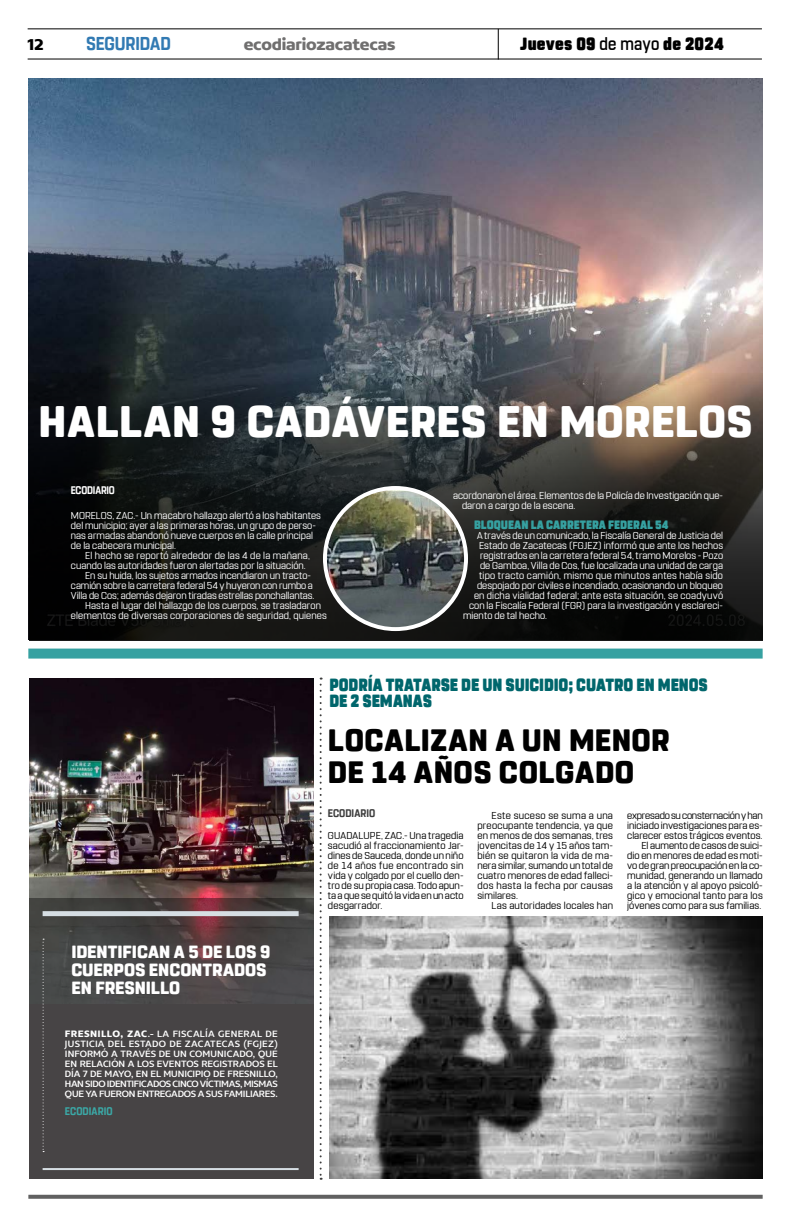
<style>
.page{position:relative;width:791px;height:1225px;background:#fff}
.page>*{position:absolute;margin:0;border:0;box-sizing:border-box;transform-origin:0 0}
.t1{font:800 44px "Rohn Rounded";letter-spacing:.015em;color:#fff}
.t2{font:800 30.8px/32px "Rohn Rounded";letter-spacing:.015em;color:#000}
.t3{font:700 18.6px "Rohn Rounded";letter-spacing:-.01em;color:#327ab3;scale:.91 1}
.t4{font:900 17.6px/16px "Rohn Rounded";letter-spacing:-.005em;color:#00666c;scale:.87 1}
.t5{font:800 17.6px/18px "Rohn Rounded";color:#fff}
.t6{font:900 17.6px "Rohn Rounded";letter-spacing:.015em;color:#000;scale:.91 1}
.t7{font:700 16.9px "Concord";letter-spacing:-.01em;color:#706f6f}
.t8{font:700 16.9px "Concord";color:#000}
.t9{font:900 12.1px "Rohn Rounded";letter-spacing:.005em;color:#36a1a1;scale:.91 1}
.t10{font:700 11px "Rohn Rounded";letter-spacing:.005em;color:#3d3d3d;scale:.91 1}
.t11{font:700 11px "Rohn Rounded";letter-spacing:-.015em;color:#fff;scale:.87 1}
.t12{font:700 11px "Rohn Rounded";letter-spacing:.005em;color:#3ba8a6;scale:.91 1}
.t13{font:10px/10px "Rohn Rounded";letter-spacing:.005em;color:#fff}
.t14{font:10px/10px "Rohn Rounded";letter-spacing:.005em;color:#000;text-align:justify}
.t15{font:10px/10px "Concord";letter-spacing:-.03em;color:#fff;text-align:justify}
.t16{font:10px "Rohn Rounded";letter-spacing:.025em;color:#fff}
.s1{font-weight:500}
.s2{font-weight:700}
</style>
<div class="page">
<hr style="left:28px;top:28px;width:734px;height:1px;background:#000">
<hr style="left:28px;top:59px;width:734px;height:1px;background:#000">
<hr style="left:498px;top:29px;width:1px;height:31px;background:#000">
<svg style="left:28px;top:1194px;width:735px;height:4px;background:#7f7f7f"></svg>
<div style="left:28px;top:648px;width:735px;height:10px;background:#36a1a1"></div>
<img style="left:28px;top:78px;width:735px;height:561px">
<svg style="left:31px;top:374px;width:729px;height:264px;background:#252524"></svg>
<div style="left:29px;top:372px;width:733px;height:268px;border:1px solid #000"></div>
<img style="left:325px;top:488px;width:141px;height:141px;border-radius:71px">
<div style="left:323px;top:486px;width:145px;height:145px;border:4px solid #fff;border-radius:50%"></div>
<img style="left:329px;top:916px;width:434px;height:262px">
<img style="left:29px;top:678px;width:285px;height:220px">
<svg style="left:320px;top:677px;width:2px;height:502px"></svg>
<svg style="left:29px;top:898px;width:285px;height:280px;background:#484444"></svg>
<svg style="left:43px;top:938px;width:1px;height:214px"></svg>
<div style="left:43px;top:911px;width:256px;height:5px;background:#d6dee3"></div>
<hr style="left:43px;top:1168px;width:256px;height:2px;background:#d6dee3">
<h3 class="t8" style="left:28px;top:34px;width:18px">12</h3>
<h3 class="t3" style="left:86px;top:32px;width:95px">SEGURIDAD</h3>
<h3 class="t7" style="left:244px;top:34px;width:153px">ecodiariozacatecas</h3>
<h3 class="t6" style="left:520px;top:33px;width:225px">Jueves 09 <span class="s1">de mayo</span> de 2024</h3>
<h1 class="t1" style="left:39px;top:396px;width:715px">HALLAN 9 CADÁVERES EN MORELOS</h1>
<p class="t11" style="left:71px;top:484px;width:52px">ECODIARIO</p>
<p class="t13" style="left:71px;top:510px;width:252px">MORELOS, ZAC.- Un macabro hallazgo alertó a los habitantes del municipio; ayer a las primeras horas, un grupo de perso&shy;nas armadas abandonó nueve cuerpos en la calle principal de la cabecera municipal.</p>
<p class="t13" style="left:85px;top:550px;width:226px">El hecho se reportó alrededor de las 4 de la mañana,</p>
<p class="t13" style="left:71px;top:560px;width:236px">cuando las autoridades fueron alertadas por la situación.</p>
<p class="t13" style="left:85px;top:570px;width:227px">En su huida, los sujetos armados incendiaron un tracto-</p>
<p class="t13" style="left:71px;top:580px;width:243px">camión sobre la carretera federal 54 y huyeron con rumbo a</p>
<p class="t13" style="left:71px;top:590px;width:245px">Villa de Cos; además dejaron tiradas estrellas ponchallantas.</p>
<p class="t13" style="left:85px;top:600px;width:237px">Hasta el lugar del hallazgo de los cuerpos, se trasladaron</p>
<p class="t13" style="left:71px;top:610px;width:257px">elementos de diversas corporaciones de seguridad, quienes</p>
<p class="t13" style="left:462px;top:490px;width:262px;text-indent:-9px">acordonaron el área. Elementos de la Policía de Investigación que&shy;daron a cargo de la escena.</p>
<p class="t9" style="left:474px;top:517px;width:215px">BLOQUEAN LA CARRETERA FEDERAL 54</p>
<p class="t13" style="left:477px;top:530px;width:248px">A través de un comunicado, la Fiscalía General de Justicia del</p>
<p class="t13" style="left:479px;top:540px;width:245px">Estado de Zacatecas (FGJEZ) informó que ante los hechos</p>
<p class="t13" style="left:480px;top:550px;width:245px">registrados en la carretera federal 54, tramo Morelos - Pozo</p>
<p class="t13" style="left:480px;top:560px;width:244px">de Gamboa, Villa de Cos, fue localizada una unidad de carga</p>
<p class="t16" style="left:479px;top:569px;width:246px">tipo tracto camión, mismo que minutos antes había sido</p>
<p class="t13" style="left:477px;top:580px;width:248px">despojado por civiles e incendiado, ocasionando un bloqueo</p>
<p class="t13" style="left:474px;top:590px;width:251px">en dicha vialidad federal; ante esta situación, se coadyuvó</p>
<p class="t13" style="left:469px;top:600px;width:256px">con la Fiscalía Federal (FGR) para la investigación y esclareci-</p>
<p class="t13" style="left:463px;top:610px;width:86px">miento de tal hecho.</p>
<h3 class="t5" style="left:71px;top:943px;width:201px">IDENTIFICAN A 5 DE LOS 9<br>CUERPOS ENCONTRADOS<br>EN FRESNILLO</h3>
<p class="t15" style="left:65px;top:1028px;width:214px"><span class="s2">FRESNILLO, ZAC</span>.- LA FISCALÍA GENERAL DE JUSTICIA DEL ESTADO DE ZACATECAS (FGJEZ)<br>INFORMÓ A TRAVÉS DE UN COMUNICADO, QUE EN RELACIÓN A LOS EVENTOS REGISTRADOS EL DÍA 7 DE MAYO, EN EL MUNICIPIO DE FRESNILLO, HAN SIDO IDENTIFICADOS CINCO VÍCTIMAS, MISMAS QUE YA FUERON ENTREGADOS A SUS FAMILIARES.</p>
<p class="t12" style="left:65px;top:1104px;width:54px">ECODIARIO</p>
<h3 class="t4" style="left:329px;top:677px;width:437px">PODRÍA TRATARSE DE UN SUICIDIO; CUATRO EN MENOS<br>DE 2 SEMANAS</h3>
<h2 class="t2" style="left:328px;top:724px;width:343px">LOCALIZAN A UN MENOR<br>DE 14 AÑOS COLGADO</h2>
<p class="t14" style="left:477px;top:810px;width:137px;text-indent:14px">Este suceso se suma a una preocupante tendencia, ya que en menos de dos semanas, tres jovencitas de 14 y 15 años tam&shy;bién se quitaron la vida de ma&shy;nera similar, sumando un total de cuatro menores de edad falleci&shy;dos hasta la fecha por causas similares.</p>
<p class="t14" style="left:492px;top:900px;width:123px">Las autoridades locales han</p>
<p class="t10" style="left:328px;top:806px;width:54px">ECODIARIO</p>
<p class="t14" style="left:627px;top:810px;width:137px;text-align:right">expresado su consternación y han iniciado investigaciones para es&shy;clarecer estos trágicos eventos.<br>El aumento de casos de suici&shy;dio en menores de edad es moti&shy;vo de gran preocupación en la co&shy;munidad, generando un llamado a la atención y al apoyo psicoló&shy;gico y emocional tanto para los jóvenes como para sus familias.</p>
<p class="t14" style="left:328px;top:830px;width:137px">GUADALUPE, ZAC.- Una tragedia sacudió al fraccionamiento Jar&shy;dines de Sauceda, donde un niño de 14 años fue encontrado sin vida y colgado por el cuello den&shy;tro de su propia casa. Todo apun&shy;ta a que se quitó la vida en un acto desgarrador.</p>
</div>
